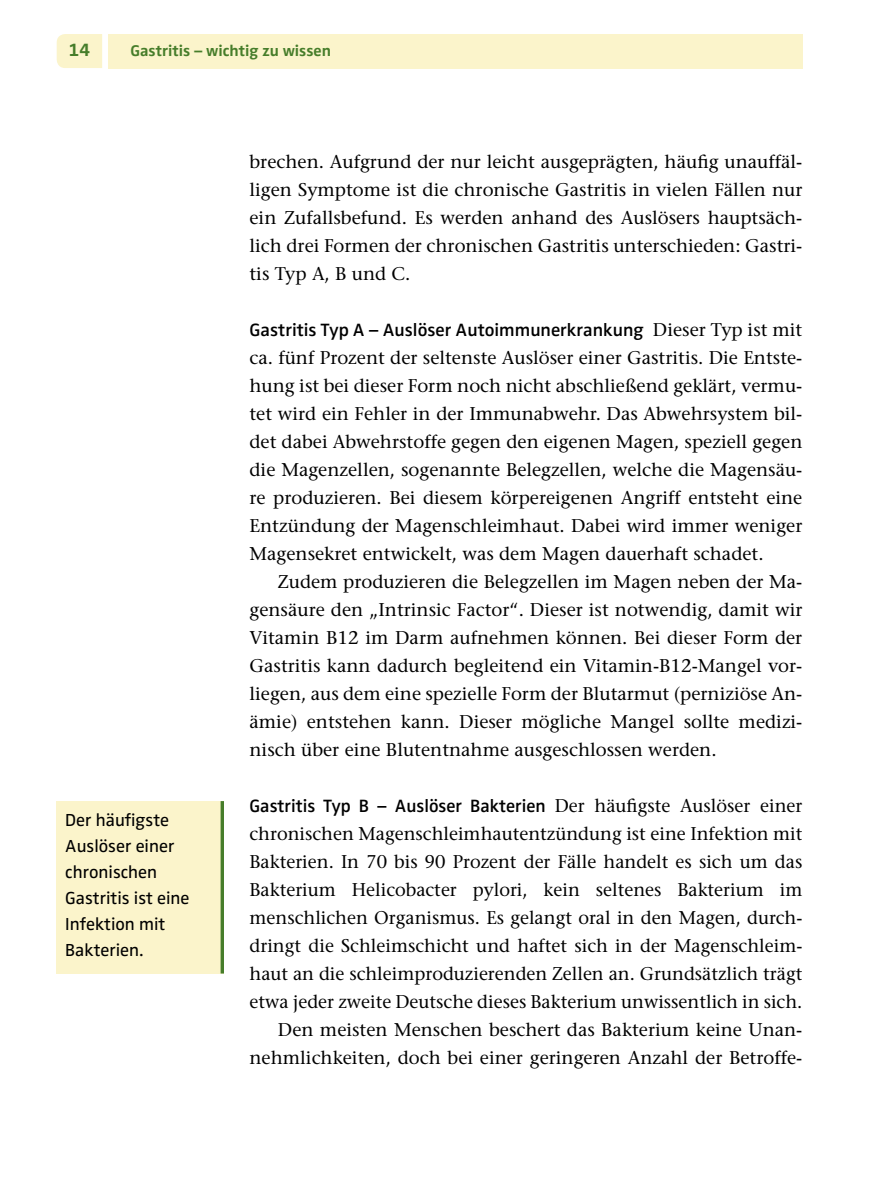
<style>
.page{position:relative;width:879px;height:1191px;background:#fff}
.page>*{position:absolute;margin:0;border:0;box-sizing:border-box;transform-origin:0 0}
.t1{font:18.4px/28px "Stone Serif";color:#000;text-align:justify}
.t2{font:600 18.4px "Zwo Pro";color:#000}
.t3{font:700 18.4px "Zwo Pro";color:#467d2a}
.t4{font:18px/26px "Zwo Pro";color:#000}
.t5{font:700 16px "Zwo Pro";color:#467d2a}
.s1{font-family:"Stone Serif";font-weight:400}
</style>
<div class="page">
<div style="left:57px;top:34px;width:45px;height:34px;background:#fbf4cb"></div>
<div style="left:108px;top:34px;width:694px;height:34px;background:#fbf4cb"></div>
<div style="left:57px;top:801px;width:167px;height:172px;background:#fbf4cb"></div>
<hr style="left:221px;top:801px;width:3px;height:172px;background:#467d2a">
<p class="t3" style="left:69px;top:39px;width:23px">14</p>
<p class="t5" style="left:130px;top:41px;width:202px">Gastritis – wichtig zu wissen</p>
<p class="t4" style="left:65px;top:808px;width:126px">Der häufigste<br>Auslöser einer chronischen<br>Gastritis ist eine<br>Infektion mit<br>Bakterien.</p>
<p class="t1" style="left:249px;top:148px;width:554px">brechen. Aufgrund der nur leicht ausgeprägten, häufig unauffäl&shy;ligen Symptome ist die chronische Gastritis in vielen Fällen nur ein Zufallsbefund. Es werden anhand des Auslösers hauptsäch&shy;lich drei Formen der chronischen Gastritis unterschieden: Gastri&shy;tis Typ A, B und C.</p>
<p class="t2" style="left:249px;top:319px;width:554px">Gastritis Typ A – Auslöser Autoimmunerkrankung <span class="s1">Dieser Typ ist mit</span></p>
<p class="t1" style="left:249px;top:344px;width:554px">ca. fünf Prozent der seltenste Auslöser einer Gastritis. Die Entste&shy;hung ist bei dieser Form noch nicht abschließend geklärt, vermu&shy;tet wird ein Fehler in der Immunabwehr. Das Abwehrsystem bil&shy;det dabei Abwehrstoffe gegen den eigenen Magen, speziell gegen die Magenzellen, sogenannte Belegzellen, welche die Magensäu&shy;re produzieren. Bei diesem körpereigenen Angriff entsteht eine Entzündung der Magenschleimhaut. Dabei wird immer weniger Magensekret entwickelt, was dem Magen dauerhaft schadet.</p>
<p class="t1" style="left:249px;top:568px;width:554px;text-indent:28px">Zudem produzieren die Belegzellen im Magen neben der Ma&shy;gensäure den „Intrinsic Factor“. Dieser ist notwendig, damit wir Vitamin B12 im Darm aufnehmen können. Bei dieser Form der Gastritis kann dadurch begleitend ein Vitamin-B12-Mangel vor&shy;liegen, aus dem eine spezielle Form der Blutarmut (perniziöse An&shy;ämie) entstehen kann. Dieser mögliche Mangel sollte medizi&shy;nisch über eine Blutentnahme ausgeschlossen werden.</p>
<p class="t2" style="left:249px;top:795px;width:554px">Gastritis Typ B – Auslöser Bakterien <span class="s1">Der häufigste Auslöser einer</span></p>
<p class="t1" style="left:249px;top:820px;width:554px;text-align:right">chronischen Magenschleimhautentzündung ist eine Infektion mit Bakterien. In 70 bis 90 Prozent der Fälle handelt es sich um das Bakterium Helicobacter pylori, kein seltenes Bakterium im menschlichen Organismus. Es gelangt oral in den Magen, durch&shy;dringt die Schleimschicht und haftet sich in der Magenschleim&shy;haut an die schleimproduzierenden Zellen an. Grundsätzlich trägt etwa jeder zweite Deutsche dieses Bakterium unwissentlich in sich.<br>Den meisten Menschen beschert das Bakterium keine Unan&shy;nehmlichkeiten, doch bei einer geringeren Anzahl der Betroffe-</p>
</div>
